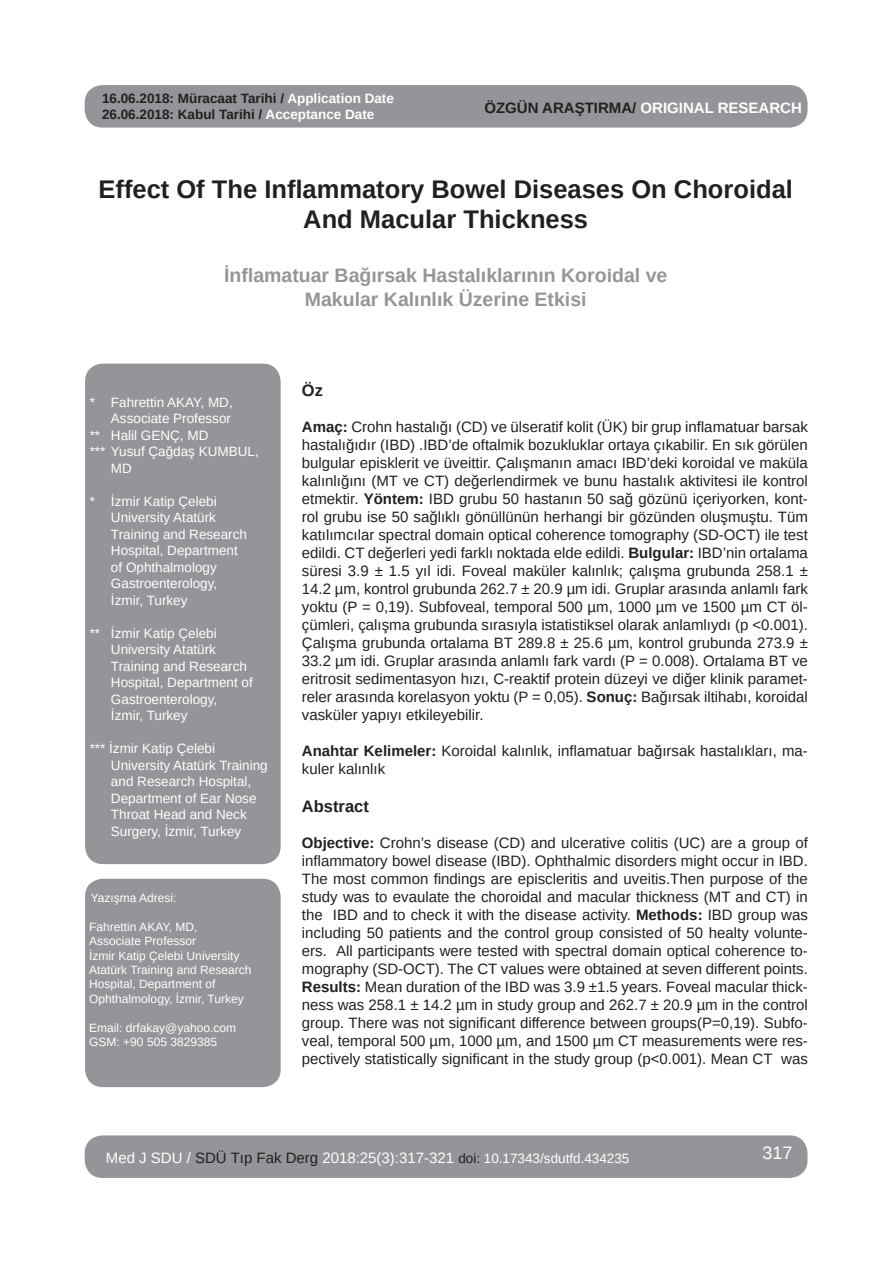
<style>
.page{position:relative;width:893px;height:1263px;background:#fff}
.page>*{position:absolute;margin:0;border:0;box-sizing:border-box;transform-origin:0 0}
.t1{font:700 25.5px/30.6px "Arimo";color:#231f20;text-align:center}
.t2{font:700 19.5px/23.4px "Arimo";color:#939598;text-align:center}
.t3{font:18px "Arimo";color:#fff}
.t4{font:700 16.5px "Arimo";color:#231f20}
.t5{font:15px/18px "Arimo";color:#231f20;text-align:justify}
.t6{font:15px "Arimo";color:#fff}
.t7{font:700 15px "Arimo";color:#fff}
.t8{font:13.5px/16.5px "Arimo";color:#fff}
.t9{font:700 13.5px/16.2px "Arimo";color:#231f20}
.t10{font:12px/14.4px "Arimo";color:#fff}
.s1{color:#fff}
.s2{color:#231f20}
.s3{font-weight:700}
.s4{font-size:13.5px;color:#231f20}
.s5{font-size:13.5px}
</style>
<div class="page">
<div style="left:85px;top:364px;width:196px;height:500px;background:#939598;border-radius:18px"></div>
<div style="left:85px;top:879px;width:196px;height:208px;background:#939598;border-radius:18px"></div>
<div style="left:85px;top:85px;width:722px;height:43px;background:#939598;border-radius:18px"></div>
<div style="left:85px;top:1135px;width:722px;height:43px;background:#939598;border-radius:18px"></div>
<p class="t9" style="left:102px;top:91px;width:293px">16.06.2018: Müracaat Tarihi / <span class="s1">Application Date<br></span>26.06.2018: Kabul Tarihi / <span class="s1">Acceptance Date</span></p>
<p class="t7" style="left:484px;top:98px;width:319px"><span class="s2">ÖZGÜN ARAŞTIRMA/</span> ORIGINAL RESEARCH</p>
<h1 class="t1" style="left:99px;top:174px;width:696px">Effect Of The Inflammatory Bowel Diseases On Choroidal<br>And Macular Thickness</h1>
<h2 class="t2" style="left:224px;top:264px;width:445px">İnflamatuar Bağırsak Hastalıklarının Koroi̇dal ve<br>Makular Kalınlık Üzeri̇ne Etkisi</h2>
<p class="t8" style="left:90px;top:394px;width:145px">* Fahrettin AKAY, MD,</p>
<p class="t8" style="left:111px;top:410px;width:122px">Associate Professor</p>
<p class="t8" style="left:90px;top:427px;width:120px">** Halil GENÇ, MD</p>
<p class="t8" style="left:90px;top:443px;width:171px">*** Yusuf Çağdaş KUMBUL,</p>
<p class="t8" style="left:111px;top:460px;width:22px">MD</p>
<p class="t8" style="left:111px;top:493px;width:138px;text-indent:-21px">* İzmir Katip Çelebi<br>University Atatürk<br>Training and Research<br>Hospital, Department of Ophthalmology<br>Gastroenterology,<br>İzmir, Turkey</p>
<p class="t8" style="left:111px;top:625px;width:143px;text-indent:-21px">** İzmir Katip Çelebi<br>University Atatürk<br>Training and Research<br>Hospital, Department of<br>Gastroenterology,<br>İzmir, Turkey</p>
<p class="t8" style="left:111px;top:740px;width:158px;text-indent:-21px">*** İzmir Katip Çelebi<br>University Atatürk Training and Research Hospital,<br>Department of Ear Nose<br>Throat Head and Neck<br>Surgery, İzmir, Turkey</p>
<p class="t10" style="left:91px;top:891px;width:87px">Yazışma Adresi:</p>
<p class="t10" style="left:89px;top:919px;width:164px">Fahrettin AKAY, MD,<br>Associate Professor<br>İzmir Katip Çelebi University<br>Atatürk Training and Research<br>Hospital, Department of<br>Ophthalmology, İzmir, Turkey</p>
<p class="t10" style="left:89px;top:1020px;width:148px">Email: drfakay@yahoo.com<br>GSM: +90 505 3829385</p>
<p class="t4" style="left:302px;top:379px;width:23px">Öz</p>
<p class="t5" style="left:302px;top:418px;width:507px"><span class="s3">Amaç:</span> Crohn hastalığı (CD) ve ülseratif kolit (ÜK) bir grup inflamatuar barsak hastalığıdır (IBD) .IBD’de oftalmik bozukluklar ortaya çıkabilir. En sık görülen bulgular episklerit ve üveittir. Çalışmanın amacı IBD’deki koroidal ve maküla kalınlığını (MT ve CT) değerlendirmek ve bunu hastalık aktivitesi ile kontrol etmektir. <span class="s3">Yöntem:</span> IBD grubu 50 hastanın 50 sağ gözünü içeriyorken, kont&shy;rol grubu ise 50 sağlıklı gönüllünün herhangi bir gözünden oluşmuştu. Tüm katılımcılar spectral domain optical coherence tomography (SD-OCT) ile test edildi. CT değerleri yedi farklı noktada elde edildi. <span class="s3">Bulgular:</span> IBD’nin ortalama süresi 3.9 ± 1.5 yıl idi. Foveal maküler kalınlık; çalışma grubunda 258.1 ± 14.2 µm, kontrol grubunda 262.7 ± 20.9 µm idi. Gruplar arasında anlamlı fark yoktu (P = 0,19). Subfoveal, temporal 500 µm, 1000 µm ve 1500 µm CT öl&shy;çümleri, çalışma grubunda sırasıyla istatistiksel olarak anlamlıydı (p &lt;0.001).<br>Çalışma grubunda ortalama BT 289.8 ± 25.6 µm, kontrol grubunda 273.9 ± 33.2 µm idi. Gruplar arasında anlamlı fark vardı (P = 0.008). Ortalama BT ve eritrosit sedimentasyon hızı, C-reaktif protein düzeyi ve diğer klinik paramet&shy;reler arasında korelasyon yoktu (P = 0,05). <span class="s3">Sonuç:</span> Bağırsak iltihabı, koroidal vasküler yapıyı etkileyebilir.</p>
<p class="t5" style="left:302px;top:742px;width:507px"><span class="s3">Anahtar Kelimeler:</span> Koroidal kalınlık, inflamatuar bağırsak hastalıkları, ma&shy;kuler kalınlık</p>
<p class="t4" style="left:302px;top:795px;width:68px">Abstract</p>
<p class="t5" style="left:302px;top:834px;width:507px"><span class="s3">Objective:</span> Crohn’s disease (CD) and ulcerative colitis (UC) are a group of inflammatory bowel disease (IBD). Ophthalmic disorders might occur in IBD.<br>The most common findings are episcleritis and uveitis.Then purpose of the study was to evaulate the choroidal and macular thickness (MT and CT) in the IBD and to check it with the disease activity. <span class="s3">Methods:</span> IBD group was including 50 patients and the control group consisted of 50 healty volunte&shy;ers. All participants were tested with spectral domain optical coherence to&shy;mography (SD-OCT). The CT values were obtained at seven different points.<br><span class="s3">Results:</span> Mean duration of the IBD was 3.9 ±1.5 years. Foveal macular thick&shy;ness was 258.1 ± 14.2 µm in study group and 262.7 ± 20.9 µm in the control group. There was not significant difference between groups(P=0,19). Subfo&shy;veal, temporal 500 µm, 1000 µm, and 1500 µm CT measurements were res&shy;pectively statistically significant in the study group (p&lt;0.001). Mean CT was</p>
<p class="t6" style="left:106px;top:1148px;width:525px">Med J SDU / <span class="s2">SDÜ Tıp Fak Derg</span> 2018:25(3):317-321 <span class="s4">doi:</span> <span class="s5">10.17343/sdutfd.434235</span></p>
<p class="t3" style="left:763px;top:1141px;width:32px">317</p>
</div>
